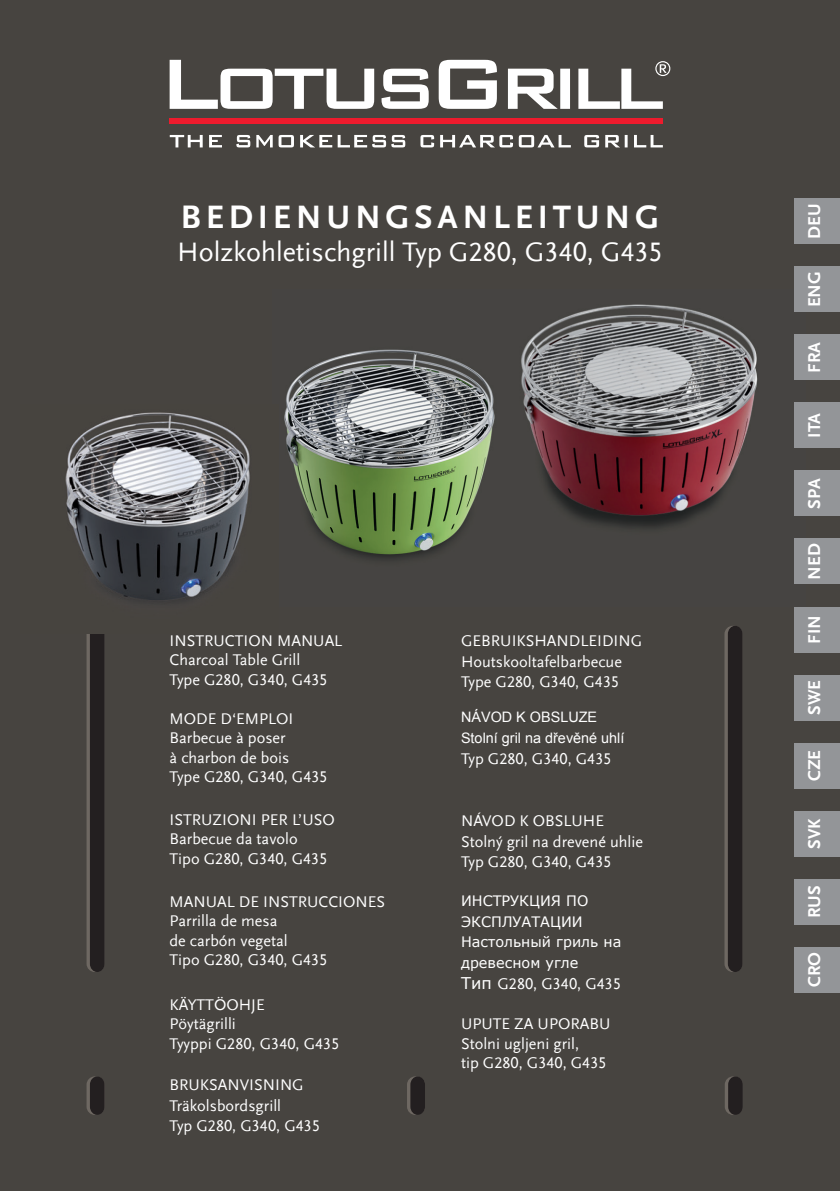
<style>
.page{position:relative;width:840px;height:1191px;background:#fff}
.page>*{position:absolute;margin:0;border:0;box-sizing:border-box;transform-origin:0 0}
.t1{font:700 34px "Scala Sans";letter-spacing:.14em;color:#fff}
.t2{font:28px "Scala Sans Regular LF";color:#fff}
.t3{font:700 18px "Scala Sans";color:#fff}
.t4{font:16.2px/19.4px "Scala Sans Regular LF";color:#fff}
.t5{font:14.4px/20.6px "Verdana";color:#fff}
.t6{font:14.4px/20.6px "Arial";color:#fff}
.s1{font-family:"Verdana"}
</style>
<div class="page">
<div style="left:0;top:0;width:839px;height:1191px;background:#474440"></div>
<div style="left:86px;top:626px;width:18px;height:346px;background:#6e6862;border-radius:8px"></div>
<div style="left:90px;top:633px;width:14px;height:339px;background:#231f20"></div>
<div style="left:724px;top:626px;width:18px;height:346px;background:#6e6862;border-radius:8px"></div>
<svg style="left:727px;top:626px;width:15px;height:346px;background:#272324"></svg>
<div style="left:86px;top:1076px;width:18px;height:38px;background:#6e6862;border-radius:8px"></div>
<svg style="left:90px;top:1076px;width:14px;height:38px"></svg>
<div style="left:724px;top:1076px;width:18px;height:38px;background:#6e6862;border-radius:8px"></div>
<svg style="left:727px;top:1076px;width:15px;height:38px"></svg>
<div style="left:407px;top:1076px;width:18px;height:38px;background:#6e6862;border-radius:8px"></div>
<svg style="left:410px;top:1076px;width:15px;height:38px"></svg>
<img style="left:284px;top:304px;width:521px;height:257px">
<div style="left:169px;top:118px;width:493px;height:5px;background:#ee1b2d"></div>
<svg style="left:169px;top:60px;width:501px;height:49px"></svg>
<svg style="left:170px;top:135px;width:492px;height:12px"></svg>
<div style="left:794px;top:198px;width:45px;height:46px;background:#939598"></div>
<div style="left:794px;top:266px;width:45px;height:46px;background:#939598"></div>
<div style="left:794px;top:334px;width:45px;height:46px;background:#939598"></div>
<div style="left:794px;top:403px;width:45px;height:45px;background:#939598"></div>
<div style="left:794px;top:471px;width:45px;height:45px;background:#939598"></div>
<div style="left:794px;top:539px;width:45px;height:45px;background:#939598"></div>
<div style="left:794px;top:607px;width:45px;height:45px;background:#939598"></div>
<div style="left:794px;top:675px;width:45px;height:45px;background:#939598"></div>
<div style="left:794px;top:743px;width:45px;height:45px;background:#939598"></div>
<div style="left:794px;top:811px;width:45px;height:45px;background:#939598"></div>
<div style="left:794px;top:879px;width:45px;height:45px;background:#939598"></div>
<div style="left:794px;top:947px;width:45px;height:45px;background:#939598"></div>
<img style="left:65px;top:412px;width:185px;height:221px">
<h1 class="t1" style="left:181px;top:198px;width:479px">BEDIENUNGSANLEITUNG</h1>
<h2 class="t2" style="left:177px;top:237px;width:486px">Holzkohletischgrill Typ G280, G340, G435</h2>
<p class="t4" style="left:169px;top:631px;width:174px">INSTRUCTION MANUAL<br>Charcoal Table Grill<br>Type G280, G340, G435</p>
<p class="t4" style="left:169px;top:709px;width:160px">MODE D‘EMPLOI<br>Barbecue à poser<br>à charbon de bois<br>Type G280, G340, G435</p>
<p class="t4" style="left:169px;top:810px;width:167px">ISTRUZIONI PER L’USO<br>Barbecue da tavolo<br>Tipo G280, G340, G435</p>
<p class="t4" style="left:169px;top:892px;width:217px">MANUAL DE INSTRUCCIONES<br>Parrilla de mesa<br>de carbón vegetal<br>Tipo G280, G340, G435</p>
<p class="t4" style="left:169px;top:995px;width:171px">KÄYTTÖOHJE<br>Pöytägrilli<br>Tyyppi G280, G340, G435</p>
<p class="t4" style="left:169px;top:1074px;width:152px;line-height:20.8px">BRUKSANVISNING<br>Träkolsbordsgrill<br>Typ G280, G340, G435</p>
<p class="t4" style="left:461px;top:630px;width:183px;line-height:20.8px">GEBRUIKSHANDLEIDING<br>Houtskooltafelbarbecue<br>Type G280, G340, G435</p>
<p class="t6" style="left:461px;top:707px;width:165px">NÁVOD K OBSLUZE<br>Stolní gril na dřevěné uhlí</p>
<p class="t4" style="left:461px;top:749px;width:152px">Typ G280, G340, G435</p>
<p class="t4" style="left:461px;top:810px;width:183px;line-height:20.8px">NÁVOD K OBSLUHE<br>Stolný gril na drevené uhlie<br>Typ G280, G340, G435</p>
<p class="t5" style="left:461px;top:890px;width:162px">ИНСТРУКЦИЯ ПО<br>ЭКСПЛУАТАЦИИ<br>Настольный гриль на древесном угле</p>
<p class="t4" style="left:461px;top:974px;width:161px"><span class="s1">Тип</span> G280, G340, G435</p>
<p class="t4" style="left:461px;top:1014px;width:151px">UPUTE ZA UPORABU<br>Stolni ugljeni gril,<br>tip G280, G340, G435</p>
<p class="t3" style="left:804px;top:239px;width:37px;rotate:-90deg">DEU</p>
<p class="t3" style="left:804px;top:307px;width:38px;rotate:-90deg">ENG</p>
<p class="t3" style="left:804px;top:372px;width:32px;rotate:-90deg">FRA</p>
<p class="t3" style="left:804px;top:437px;width:26px;rotate:-90deg">ITA</p>
<p class="t3" style="left:804px;top:508px;width:32px;rotate:-90deg">SPA</p>
<p class="t3" style="left:804px;top:579px;width:38px;rotate:-90deg">NED</p>
<p class="t3" style="left:804px;top:644px;width:30px;rotate:-90deg">FIN</p>
<p class="t3" style="left:804px;top:715px;width:36px;rotate:-90deg">SWE</p>
<p class="t3" style="left:804px;top:781px;width:33px;rotate:-90deg">CZE</p>
<p class="t3" style="left:804px;top:849px;width:32px;rotate:-90deg">SVK</p>
<p class="t3" style="left:804px;top:918px;width:34px;rotate:-90deg">RUS</p>
<p class="t3" style="left:804px;top:987px;width:37px;rotate:-90deg">CRO</p>
</div>
